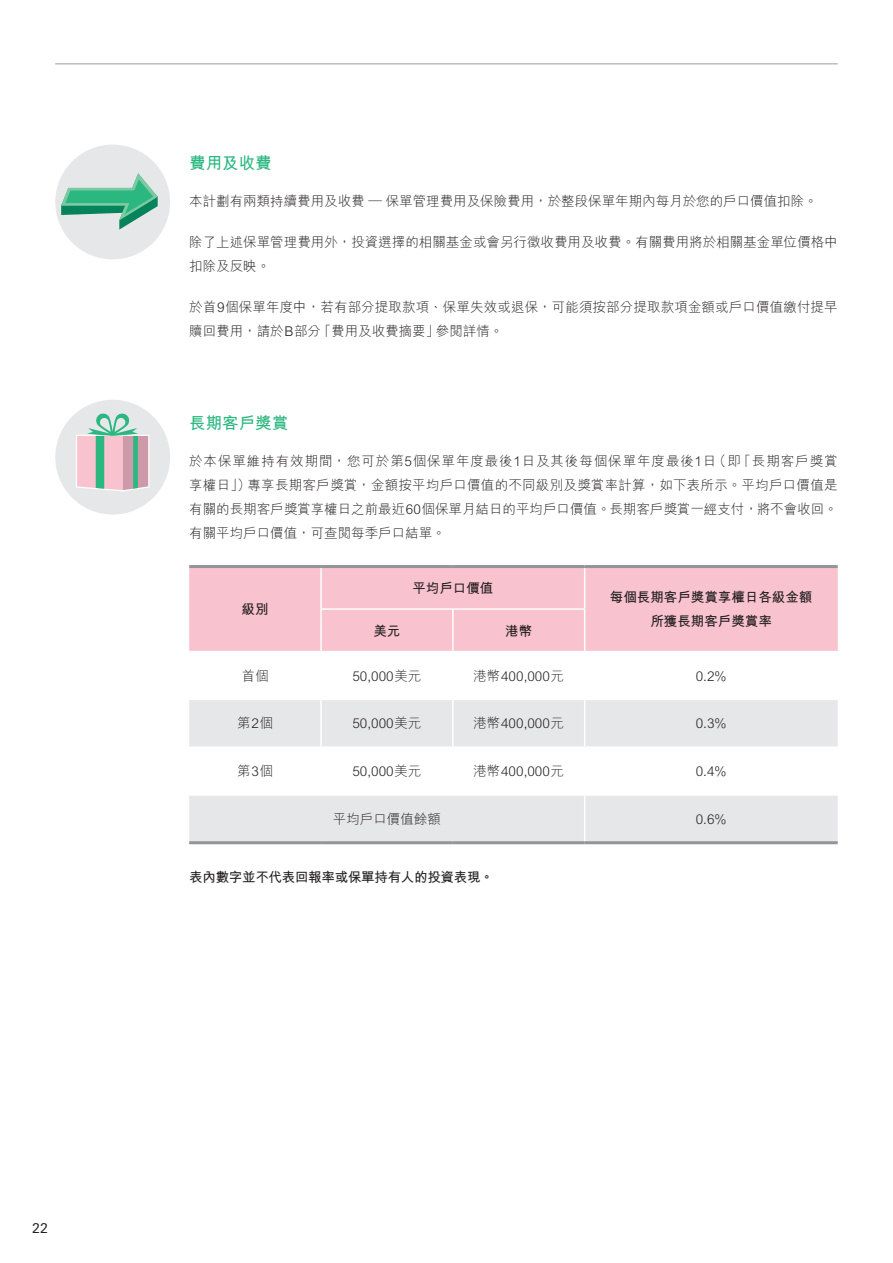
<style>
.page{position:relative;width:893px;height:1263px;background:#fff}
.page>*{position:absolute;margin:0;border:0;box-sizing:border-box;transform-origin:0 0}
.t1{font:700 16.5px "M Hei H Kfor HSBC";color:#2bb780}
.t2{font:300 13.5px/24px "M Hei H Kfor HSBC";color:#231f20}
.t3{font:700 13.5px/24px "M Hei H Kfor HSBC";color:#231f20;text-align:center}
.t4{font:700 13.5px "M Hei H Kfor HSBC";letter-spacing:-.02em;color:#231f20}
.t5{font:13.5px "Univers Nextfor HSBC";color:#231f20}
</style>
<div class="page">
<hr style="left:55px;top:63px;width:783px;height:2px;background:#bcbdc0">
<div style="left:189px;top:568px;width:649px;height:83px;background:#f8c2cf"></div>
<svg style="left:189px;top:700px;width:649px;height:141px;fill:#e6e7e9"></svg>
<hr style="left:320px;top:568px;width:2px;height:40px;background:#fff">
<hr style="left:584px;top:568px;width:1px;height:40px;background:#fff">
<hr style="left:320px;top:608px;width:133px;height:2px;background:#fff">
<hr style="left:320px;top:610px;width:2px;height:41px;background:#fff">
<hr style="left:453px;top:608px;width:132px;height:2px;background:#fff">
<hr style="left:452px;top:610px;width:2px;height:41px;background:#fff">
<hr style="left:584px;top:610px;width:1px;height:41px;background:#fff">
<hr style="left:320px;top:700px;width:2px;height:46px;background:#fff">
<hr style="left:452px;top:700px;width:2px;height:46px;background:#fff">
<hr style="left:584px;top:700px;width:1px;height:46px;background:#fff">
<hr style="left:189px;top:746px;width:132px;height:2px;background:#fff">
<hr style="left:321px;top:746px;width:132px;height:2px;background:#fff">
<hr style="left:320px;top:748px;width:2px;height:46px;background:#fff">
<hr style="left:453px;top:746px;width:132px;height:2px;background:#fff">
<hr style="left:452px;top:748px;width:2px;height:46px;background:#fff">
<hr style="left:585px;top:746px;width:253px;height:2px;background:#fff">
<hr style="left:584px;top:748px;width:1px;height:46px;background:#fff">
<hr style="left:189px;top:794px;width:132px;height:2px;background:#fff">
<hr style="left:321px;top:794px;width:132px;height:2px;background:#fff">
<hr style="left:453px;top:794px;width:132px;height:2px;background:#fff">
<hr style="left:585px;top:794px;width:253px;height:2px;background:#fff">
<hr style="left:584px;top:796px;width:1px;height:45px;background:#fff">
<hr style="left:189px;top:565px;width:132px;height:3px;background:#939598">
<hr style="left:321px;top:565px;width:132px;height:3px;background:#939598">
<hr style="left:453px;top:565px;width:132px;height:3px;background:#939598">
<hr style="left:585px;top:565px;width:253px;height:3px;background:#939598">
<hr style="left:189px;top:841px;width:132px;height:3px;background:#939598">
<hr style="left:321px;top:841px;width:132px;height:3px;background:#939598">
<hr style="left:453px;top:841px;width:132px;height:3px;background:#939598">
<hr style="left:585px;top:841px;width:253px;height:3px;background:#939598">
<div style="left:55px;top:400px;width:115px;height:114px;background:#e6e7e9;border-radius:50%"></div>
<svg style="left:75px;top:413px;width:74px;height:79px"></svg>
<div style="left:55px;top:145px;width:115px;height:114px;background:#e6e7e9;border-radius:57px"></div>
<svg style="left:61px;top:173px;width:97px;height:57px"></svg>
<p class="t5" style="left:32px;top:1218px;width:17px">22</p>
<p class="t1" style="left:189px;top:151px;width:84px">費用及收費</p>
<p class="t2" style="left:189px;top:189px;width:630px">本計劃有兩類持續費用及收費 — 保單管理費用及保險費用，於整段保單年期內每月於您的戶口價值扣除。</p>
<p class="t2" style="left:189px;top:230px;width:650px">除了上述保單管理費用外，投資選擇的相關基金或會另行徵收費用及收費。有關費用將於相關基金單位價格中扣除及反映。</p>
<p class="t2" style="left:189px;top:295px;width:650px">於首9個保單年度中，若有部分提取款項、保單失效或退保，可能須按部分提取款項金額或戶口價值繳付提早贖回費用，請於B部分「費用及收費摘要」參閱詳情。</p>
<p class="t1" style="left:189px;top:411px;width:100px">長期客戶獎賞</p>
<p class="t2" style="left:189px;top:449px;width:650px;text-align:justify">於本保單維持有效期間，您可於第5個保單年度最後1日及其後每個保單年度最後1日（即「長期客戶獎賞享權日」）專享長期客戶獎賞，金額按平均戶口價值的不同級別及獎賞率計算，如下表所示。平均戶口價值是有關的長期客戶獎賞享權日之前最近60個保單月結日的平均戶口價值。長期客戶獎賞一經支付，將不會收回。有關平均戶口價值，可查閱每季戶口結單。</p>
<p class="t3" style="left:242px;top:596px;width:28px">級別</p>
<p class="t3" style="left:412px;top:575px;width:82px">平均戶口價值</p>
<p class="t3" style="left:373px;top:617px;width:28px">美元</p>
<p class="t3" style="left:505px;top:617px;width:28px">港幣</p>
<p class="t3" style="left:610px;top:584px;width:204px">每個長期客戶獎賞享權日各級金額所獲長期客戶獎賞率</p>
<p class="t2" style="left:242px;top:663px;width:28px">首個</p>
<p class="t2" style="left:352px;top:663px;width:70px">50,000美元</p>
<p class="t2" style="left:473px;top:663px;width:92px">港幣400,000元</p>
<p class="t2" style="left:696px;top:663px;width:32px">0.2%</p>
<p class="t2" style="left:237px;top:711px;width:37px">第2個</p>
<p class="t2" style="left:352px;top:711px;width:70px">50,000美元</p>
<p class="t2" style="left:473px;top:711px;width:92px">港幣400,000元</p>
<p class="t2" style="left:696px;top:711px;width:32px">0.3%</p>
<p class="t2" style="left:237px;top:759px;width:37px">第3個</p>
<p class="t2" style="left:352px;top:759px;width:70px">50,000美元</p>
<p class="t2" style="left:473px;top:759px;width:92px">港幣400,000元</p>
<p class="t2" style="left:696px;top:759px;width:32px">0.4%</p>
<p class="t2" style="left:333px;top:807px;width:109px">平均戶口價值餘額</p>
<p class="t2" style="left:696px;top:807px;width:32px">0.6%</p>
<p class="t4" style="left:189px;top:867px;width:306px">表內數字並不代表回報率或保單持有人的投資表現。</p>
</div>
